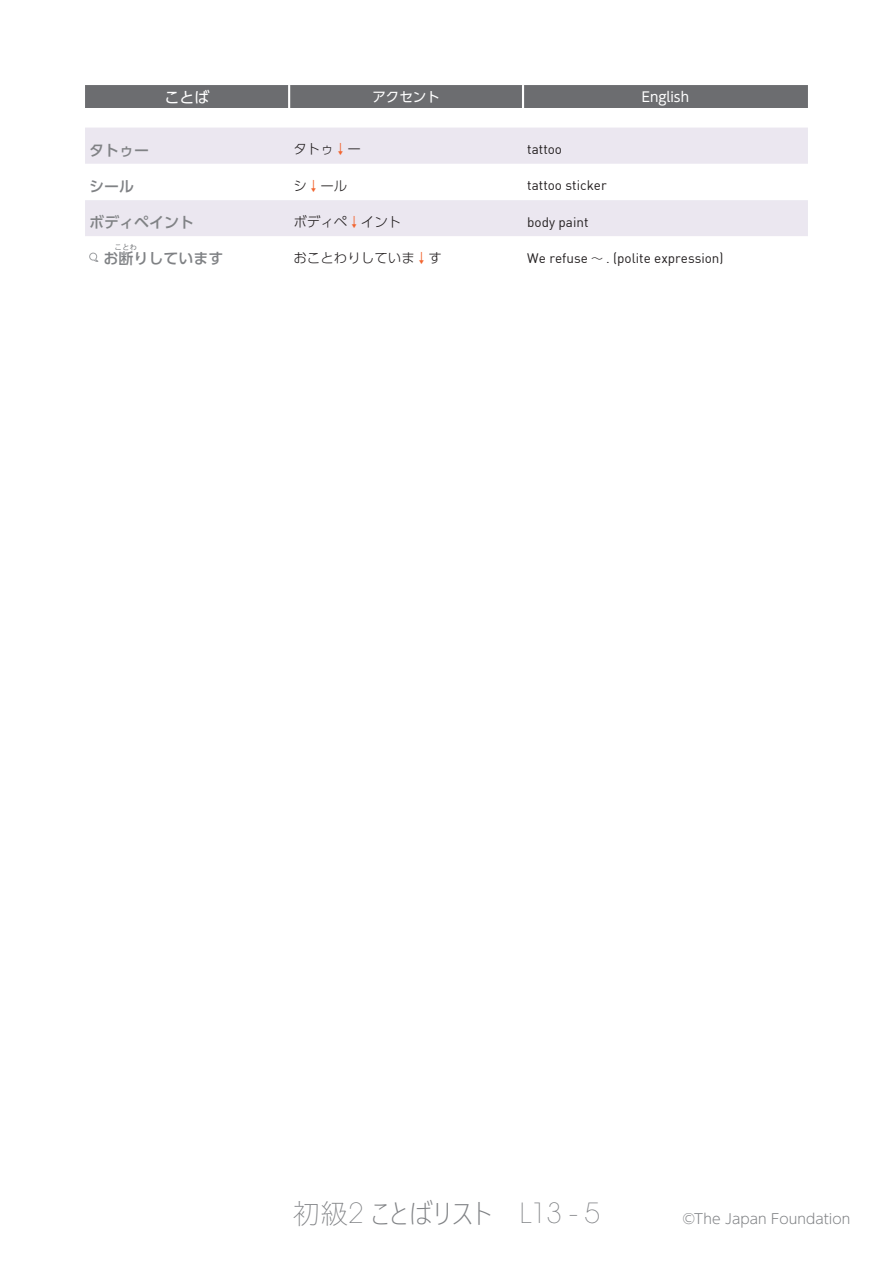
<style>
.page{position:relative;width:893px;height:1263px;background:#fff}
.page>*{position:absolute;margin:0;border:0;box-sizing:border-box;transform-origin:0 0}
.t1{font:300 27.6px "Yu Gothic UI";color:#808285}
.見出し語{font:500 15px "UD Shin Go Pro";color:#808285}
.t2{font:15px "UD Shin Go Pro";color:#fff}
.t3{font:300 13.8px "UD Shin Go Pro";letter-spacing:.005em;color:#808285}
.英訳{font:13.5px "DIN";color:#231f20}
.アクセント{font:300 13.5px "UD Shin Go Pro";color:#231f20}
.t4{font:13.5px "UD Shin Go Pro";color:#fff}
.見出し語-2{font:500 7.5px "UD Shin Go Pro";color:#808285}
.s1{color:#f2642f}
.s2{font-family:"UD Shin Go Pro";font-weight:300;font-size:12px}
.s3{font-family:"Avant Garde";font-weight:200}
</style>
<div class="page">
<div style="left:85px;top:85px;width:723px;height:23px;background:#6c6d70"></div>
<hr style="left:288px;top:85px;width:2px;height:24px;background:#fff">
<hr style="left:522px;top:85px;width:2px;height:24px;background:#fff">
<div style="left:85px;top:128px;width:723px;height:36px;background:#ebe7f0"></div>
<div style="left:85px;top:200px;width:723px;height:36px;background:#ebe7f0"></div>
<svg style="left:89px;top:252px;width:10px;height:10px"></svg>
<p class="t2" style="left:165px;top:85px;width:46px">ことば</p>
<p class="t4" style="left:372px;top:86px;width:69px">アクセント</p>
<p class="t4" style="left:642px;top:86px;width:49px">English</p>
<p class="見出し語" style="left:89px;top:138px;width:62px">タトゥー</p>
<p class="アクセント" style="left:293px;top:138px;width:69px">タトゥ<span class="s1">↓</span>ー</p>
<p class="英訳" style="left:527px;top:141px;width:36px">tattoo</p>
<p class="見出し語" style="left:89px;top:174px;width:47px">シール</p>
<p class="アクセント" style="left:293px;top:175px;width:55px">シ<span class="s1">↓</span>ール</p>
<p class="英訳" style="left:527px;top:177px;width:81px">tattoo sticker</p>
<p class="見出し語" style="left:89px;top:210px;width:107px">ボディペイント</p>
<p class="アクセント" style="left:293px;top:211px;width:109px">ボディペ<span class="s1">↓</span>イント</p>
<p class="英訳" style="left:527px;top:213px;width:63px">body paint</p>
<p class="見出し語" style="left:103px;top:247px;width:121px">お断りしています</p>
<p class="見出し語-2" style="left:115px;top:241px;width:24px">ことわ</p>
<p class="アクセント" style="left:293px;top:247px;width:150px">おことわりしていま<span class="s1">↓</span>す</p>
<p class="英訳" style="left:527px;top:249px;width:198px">We refuse <span class="s2">～</span> . (polite expression)</p>
<h1 class="t1" style="left:293px;top:1187px;width:309px">初級<span class="s3">2</span> ことばリスト <span class="s3">L13 - 5</span></h1>
<p class="t3" style="left:683px;top:1208px;width:169px">©The Japan Foundation</p>
</div>
